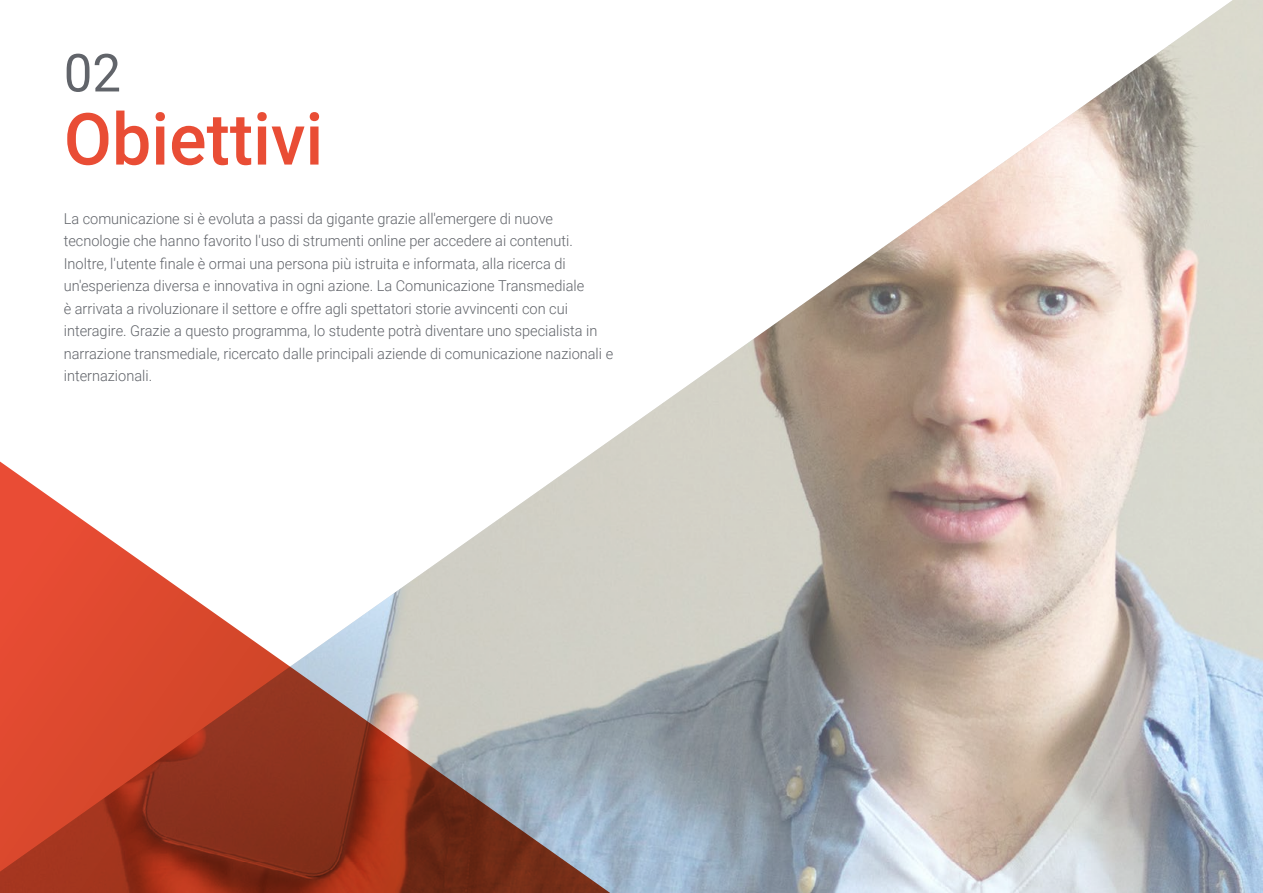
<style>
.page{position:relative;width:1263px;height:893px;background:#fff}
.page>*{position:absolute;margin:0;border:0;box-sizing:border-box;transform-origin:0 0}
.t1{font:500 72px "Roboto";color:#e94d35}
.t2{font:52.5px "Roboto";color:#61646a}
.t3{font:300 15px/22.5px "Roboto";color:#61646a}
</style>
<div class="page">
<img style="left:602px;top:0;width:661px;height:893px">
<svg style="left:0;top:446px;width:640px;height:447px"></svg>
<h2 class="t2" style="left:64px;top:36px;width:59px">02</h2>
<h1 class="t1" style="left:64px;top:89px;width:261px">Obiettivi</h1>
<p class="t3" style="left:64px;top:207px;width:551px">La comunicazione si è evoluta a passi da gigante grazie all'emergere di nuove tecnologie che hanno favorito l'uso di strumenti online per accedere ai contenuti.<br>Inoltre, l'utente finale è ormai una persona più istruita e informata, alla ricerca di un'esperienza diversa e innovativa in ogni azione. La Comunicazione Transmediale<br>è arrivata a rivoluzionare il settore e offre agli spettatori storie avvincenti con cui interagire. Grazie a questo programma, lo studente potrà diventare uno specialista in narrazione transmediale, ricercato dalle principali aziende di comunicazione nazionali e internazionali.</p>
</div>
